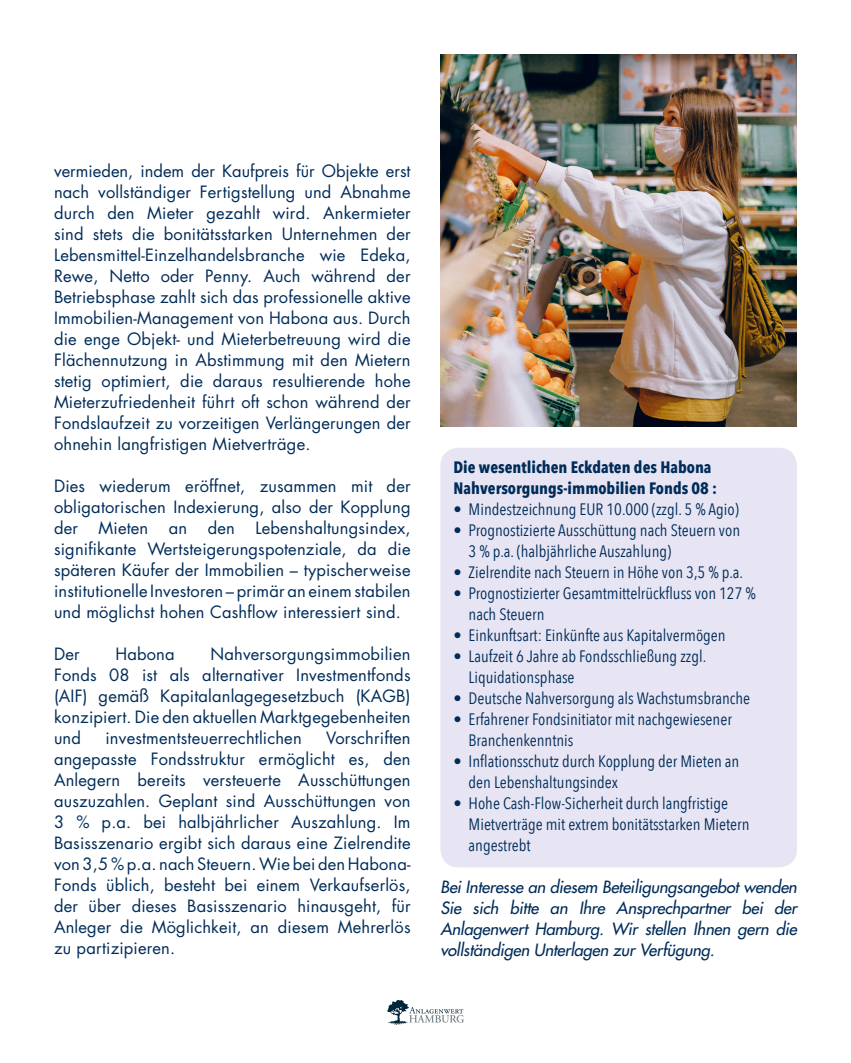
<style>
.page{position:relative;width:851px;height:1063px;background:#fff}
.page>*{position:absolute;margin:0;border:0;box-sizing:border-box;transform-origin:0 0}
.t1{font:16.5px/21px "Futura";letter-spacing:.01em;color:#002c59;text-align:justify}
.t2{font:16.5px "Avenir Next Condensed";color:#002c59}
.t3{font:italic 16.5px/21px "Futura";letter-spacing:-.01em;color:#002c59;text-align:justify}
.t4{font:700 16.5px "Avenir Next Condensed";color:#002c59}
</style>
<div class="page">
<svg style="left:387px;top:1000px;width:77px;height:25px"></svg>
<img style="left:440px;top:54px;width:356px;height:372px">
<div style="left:440px;top:448px;width:356px;height:419px;background:#e7e5f3;border-radius:18px"></div>
<p class="t1" style="left:54px;top:160px;width:358px">vermieden, indem der Kaufpreis für Objekte erst nach vollständiger Fertigstellung und Abnahme durch den Mieter gezahlt wird. Ankermieter sind stets die bonitätsstarken Unternehmen der Lebensmittel-Einzelhandelsbranche wie Edeka, Rewe, Netto oder Penny. Auch während der Betriebsphase zahlt sich das professionelle aktive Immobilien-Management von Habona aus. Durch die enge Objekt- und Mieterbetreuung wird die Flächennutzung in Abstimmung mit den Mietern stetig optimiert, die daraus resultierende hohe Mieterzufriedenheit führt oft schon während der Fondslaufzeit zu vorzeitigen Verlängerungen der ohnehin langfristigen Mietverträge.</p>
<p class="t1" style="left:54px;top:475px;width:358px">Dies wiederum eröffnet, zusammen mit der obligatorischen Indexierung, also der Kopplung der Mieten an den Lebenshaltungsindex, signifikante Wertsteigerungspotenziale, da die späteren Käufer der Immobilien – typischerweise institutionelle Investoren – primär an einem stabilen und möglichst hohen Cashflow interessiert sind.</p>
<p class="t1" style="left:54px;top:643px;width:27px">Der</p>
<p class="t1" style="left:115px;top:643px;width:61px">Habona</p>
<p class="t1" style="left:54px;top:643px;width:358px;text-indent:156px">Nahversorgungsimmobilien Fonds 08 ist als alternativer Investmentfonds (AIF) gemäß Kapitalanlagegesetzbuch (KAGB) konzipiert. Die den aktuellen Marktgegebenheiten und</p>
<p class="t1" style="left:54px;top:727px;width:358px;text-indent:272px">Vorschriften angepasste Fondsstruktur ermöglicht es, den Anlegern bereits versteuerte Ausschüttungen auszuzahlen. Geplant sind Ausschüttungen von 3 % p.a. bei halbjährlicher Auszahlung. Im Basisszenario ergibt sich daraus eine Zielrendite von 3,5 % p.a. nach Steuern. Wie bei den Habona-Fonds üblich, besteht bei einem Verkaufserlös, der über dieses Basisszenario hinausgeht, für Anleger die Möglichkeit, an diesem Mehrerlös zu partizipieren.</p>
<p class="t1" style="left:105px;top:727px;width:198px">investmentsteuerrechtlichen</p>
<p class="t4" style="left:453px;top:457px;width:259px">Die wesentlichen Eckdaten des Habona</p>
<p class="t4" style="left:453px;top:478px;width:265px">Nahversorgungs-immobilien Fonds 08 :</p>
<p class="t2" style="left:453px;top:495px;width:287px">• Mindestzeichnung EUR 10.000 (zzgl. 5 % Agio)</p>
<p class="t2" style="left:453px;top:516px;width:288px">• Prognostizierte Ausschüttung nach Steuern von</p>
<p class="t2" style="left:468px;top:537px;width:204px">3 % p.a. (halbjährliche Auszahlung)</p>
<p class="t2" style="left:453px;top:558px;width:291px">• Zielrendite nach Steuern in Höhe von 3,5 % p.a.</p>
<p class="t2" style="left:453px;top:579px;width:304px">• Prognostizierter Gesamtmittelrückfluss von 127 %</p>
<p class="t2" style="left:468px;top:600px;width:77px">nach Steuern</p>
<p class="t2" style="left:453px;top:621px;width:273px">• Einkunftsart: Einkünfte aus Kapitalvermögen</p>
<p class="t2" style="left:453px;top:642px;width:254px">• Laufzeit 6 Jahre ab Fondsschließung zzgl.</p>
<p class="t2" style="left:468px;top:663px;width:107px">Liquidationsphase</p>
<p class="t2" style="left:453px;top:684px;width:298px">• Deutsche Nahversorgung als Wachstumsbranche</p>
<p class="t2" style="left:453px;top:705px;width:280px">• Erfahrener Fondsinitiator mit nachgewiesener</p>
<p class="t2" style="left:468px;top:726px;width:106px">Branchenkenntnis</p>
<p class="t2" style="left:453px;top:747px;width:287px">• Inflationsschutz durch Kopplung der Mieten an</p>
<p class="t2" style="left:468px;top:768px;width:151px">den Lebenshaltungsindex</p>
<p class="t2" style="left:453px;top:789px;width:276px">• Hohe Cash-Flow-Sicherheit durch langfristige</p>
<p class="t2" style="left:468px;top:810px;width:282px">Mietverträge mit extrem bonitätsstarken Mietern</p>
<p class="t2" style="left:468px;top:831px;width:64px">angestrebt</p>
<p class="t3" style="left:440px;top:877px;width:358px">Bei Interesse an diesem Beteiligungsangebot wenden Sie sich bitte an Ihre Ansprechpartner bei der Anlagenwert Hamburg. Wir stellen Ihnen gern die vollständigen Unterlagen zur Verfügung.</p>
</div>
